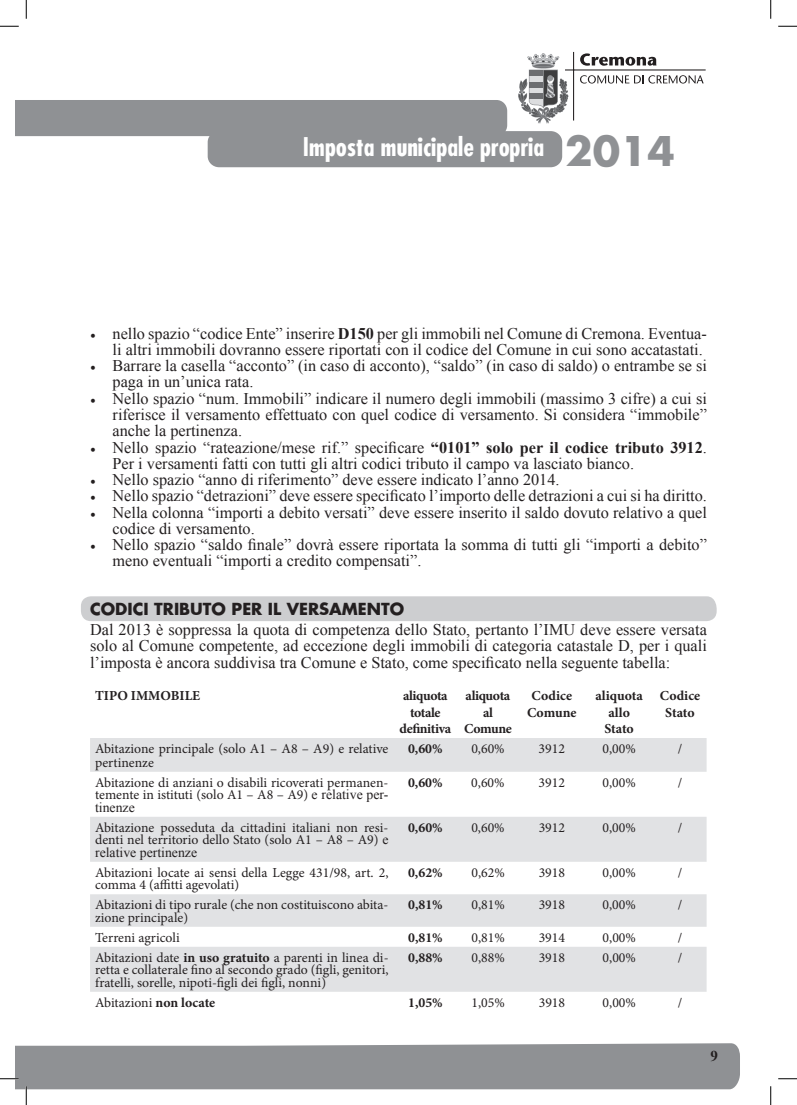
<style>
.page{position:relative;width:797px;height:1105px;background:#fff}
.page>*{position:absolute;margin:0;border:0;box-sizing:border-box;transform-origin:0 0}
.t1{font:700 40px "Futura";color:#8f9194}
.t2{font:700 condensed 25px "Futura";color:#fff}
.t3{font:16.25px/16.2px "Times New Roman";color:#231f20}
.t4{font:700 16.25px "Futura";color:#fff}
.t5{font:700 16.25px "Futura";color:#231f20}
.t6{font:700 15px "Times New Roman";color:#231f20}
.t7{font:13.75px/12.5px "Minion Pro";color:#231f20}
.t8{font:700 13.75px/16.5px "Minion Pro";letter-spacing:-.01em;color:#231f20;text-align:center}
.t9{font:700 13.75px/16.5px "Minion Pro";letter-spacing:-.03em;color:#231f20;text-align:center}
.t10{font:13.75px "Times New Roman";color:#231f20}
.s1{font-family:"Minion Pro";font-size:15px}
.s2{font-weight:700}
.s3{font-family:"Times New Roman"}
</style>
<div class="page">
<div style="left:16px;top:100px;width:491px;height:36px;background:#8f9194"></div>
<div style="left:208px;top:131px;width:354px;height:36px;background:#8f9194;border-radius:11px"></div>
<svg style="left:580px;top:53px;width:76px;height:13px"></svg>
<hr style="left:573px;top:52px;width:1px;height:69px;background:#231f20">
<hr style="left:565px;top:69px;width:140px;height:2px;background:#231f20">
<svg style="left:580px;top:75px;width:123px;height:9px"></svg>
<svg style="left:518px;top:53px;width:50px;height:71px"></svg>
<div style="left:81px;top:596px;width:635px;height:25px;background:#cdced0"></div>
<svg style="left:90px;top:738px;width:616px;height:254px;fill:#e1e2e4"></svg>
<svg style="left:0;top:25px;width:19px;height:2px"></svg>
<svg style="left:778px;top:25px;width:19px;height:2px"></svg>
<svg style="left:778px;top:1078px;width:19px;height:1px"></svg>
<svg style="left:25px;top:0;width:2px;height:19px"></svg>
<svg style="left:0;top:1043px;width:740px;height:62px"></svg>
<svg style="left:770px;top:0;width:1px;height:19px"></svg>
<svg style="left:770px;top:1086px;width:1px;height:19px"></svg>
<h1 class="t1" style="left:565px;top:124px;width:111px">2014</h1>
<p class="t4" style="left:354px;top:132px;width:287px">Imposta municipale propria 2014</p>
<h2 class="t2" style="left:303px;top:130px;width:243px">Imposta municipale propria</h2>
<p class="t3" style="left:90px;top:325px;width:618px;text-align:right"><span class="s1">•</span> nello spazio “codice Ente” inserire <span class="s2">D150</span> per gli immobili nel Comune di Cremona. Eventua&shy;li altri immobili dovranno essere riportati con il codice del Comune in cui sono accatastati.</p>
<p class="t3" style="left:113px;top:357px;width:596px;text-indent:-22px"><span class="s1">•</span> Barrare la casella “acconto” (in caso di acconto), “saldo” (in caso di saldo) o entrambe se si paga in un’unica rata.</p>
<p class="t3" style="left:113px;top:390px;width:596px;text-align:justify;text-indent:-22px"><span class="s1">•</span> Nello spazio “num. Immobili” indicare il numero degli immobili (massimo 3 cifre) a cui si riferisce il versamento effettuato con quel codice di versamento. Si considera “immobile” anche la pertinenza.</p>
<p class="t3" style="left:113px;top:439px;width:596px;text-indent:-22px"><span class="s1">•</span> Nello spazio “rateazione/mese rif.” specificare <span class="s2">“0101” solo per il codice tributo 3912</span>.<br>Per i versamenti fatti con tutti gli altri codici tributo il campo va lasciato bianco.</p>
<p class="t3" style="left:90px;top:471px;width:471px"><span class="s1">•</span> Nello spazio “anno di riferimento” deve essere indicato l’anno 2014.</p>
<p class="t3" style="left:90px;top:487px;width:618px"><span class="s1">•</span> Nello spazio “detrazioni” deve essere specificato l’importo delle detrazioni a cui si ha diritto.</p>
<p class="t3" style="left:113px;top:504px;width:596px;text-indent:-22px"><span class="s1">•</span> Nella colonna “importi a debito versati” deve essere inserito il saldo dovuto relativo a quel codice di versamento.</p>
<p class="t3" style="left:113px;top:536px;width:596px;text-indent:-22px"><span class="s1">•</span> Nello spazio “saldo finale” dovrà essere riportata la somma di tutti gli “importi a debito” meno eventuali “importi a credito compensati”.</p>
<p class="t5" style="left:90px;top:598px;width:315px">CODICi TRIBUTO PER IL VERSAMENTO</p>
<p class="t3" style="left:90px;top:621px;width:618px;text-align:justify">Dal 2013 è soppressa la quota di competenza dello Stato, pertanto l’IMU deve essere versata solo al Comune competente, ad eccezione degli immobili di categoria catastale D, per i quali l’imposta è ancora suddivisa tra Comune e Stato, come specificato nella seguente tabella:</p>
<p class="t8" style="left:95px;top:687px;width:107px">TIPO IMMOBILE</p>
<p class="t9" style="left:399px;top:687px;width:53px">aliquota totale definitiva</p>
<p class="t9" style="left:464px;top:687px;width:49px">aliquota al<br>Comune</p>
<p class="t8" style="left:527px;top:687px;width:51px">Codice<br>Comune</p>
<p class="t8" style="left:595px;top:687px;width:49px">aliquota allo<br>Stato</p>
<p class="t8" style="left:659px;top:687px;width:42px">Codice<br>Stato</p>
<p class="t7" style="left:95px;top:742px;width:295px;line-height:13.8px">Abitazione principale (solo A1 – A8 – A9) e relative pertinenze</p>
<p class="t8" style="left:408px;top:740px;width:36px">0,60%</p>
<p class="t7" style="left:471px;top:742px;width:35px">0,60%</p>
<p class="t7" style="left:538px;top:742px;width:28px">3912</p>
<p class="t7" style="left:602px;top:742px;width:35px">0,00%</p>
<p class="t7" style="left:677px;top:742px;width:6px">/</p>
<p class="t7" style="left:95px;top:776px;width:295px">Abitazione di anziani o disabili ricoverati permanen&shy;temente in istituti (solo A1 – A8 – A9) <span class="s3">e relative per-</span></p>
<p class="t10" style="left:95px;top:798px;width:41px">tinenze</p>
<p class="t8" style="left:408px;top:774px;width:36px">0,60%</p>
<p class="t7" style="left:471px;top:776px;width:35px">0,60%</p>
<p class="t7" style="left:538px;top:776px;width:28px">3912</p>
<p class="t7" style="left:602px;top:776px;width:35px">0,00%</p>
<p class="t7" style="left:677px;top:776px;width:6px">/</p>
<p class="t7" style="left:95px;top:821px;width:295px">Abitazione posseduta da cittadini italiani non resi&shy;denti nel territorio dello Stato (solo A1 – A8 – A9) <span class="s3">e</span></p>
<p class="t10" style="left:95px;top:843px;width:103px">relative pertinenze</p>
<p class="t8" style="left:408px;top:819px;width:36px">0,60%</p>
<p class="t7" style="left:471px;top:821px;width:35px">0,60%</p>
<p class="t7" style="left:538px;top:821px;width:28px">3912</p>
<p class="t7" style="left:602px;top:821px;width:35px">0,00%</p>
<p class="t7" style="left:677px;top:821px;width:6px">/</p>
<p class="t7" style="left:95px;top:866px;width:295px">Abitazioni locate ai sensi della Legge 431/98, art. 2, comma 4 (affitti agevolati)</p>
<p class="t8" style="left:408px;top:864px;width:36px">0,62%</p>
<p class="t7" style="left:471px;top:866px;width:35px">0,62%</p>
<p class="t7" style="left:538px;top:866px;width:28px">3918</p>
<p class="t7" style="left:602px;top:866px;width:35px">0,00%</p>
<p class="t7" style="left:677px;top:866px;width:6px">/</p>
<p class="t7" style="left:95px;top:899px;width:295px">Abitazioni di tipo rurale (che non costituiscono abita&shy;zione principale)</p>
<p class="t8" style="left:408px;top:896px;width:36px">0,81%</p>
<p class="t7" style="left:471px;top:899px;width:35px">0,81%</p>
<p class="t7" style="left:538px;top:899px;width:28px">3918</p>
<p class="t7" style="left:602px;top:899px;width:35px">0,00%</p>
<p class="t7" style="left:677px;top:899px;width:6px">/</p>
<p class="t7" style="left:95px;top:931px;width:86px">Terreni agricoli</p>
<p class="t8" style="left:408px;top:929px;width:36px">0,81%</p>
<p class="t7" style="left:471px;top:931px;width:35px">0,81%</p>
<p class="t7" style="left:538px;top:931px;width:28px">3914</p>
<p class="t7" style="left:602px;top:931px;width:35px">0,00%</p>
<p class="t7" style="left:678px;top:931px;width:6px">/</p>
<p class="t7" style="left:95px;top:951px;width:295px;text-align:justify">Abitazioni date <span class="s2">in uso gratuito</span> a parenti in linea di&shy;retta e collaterale fino al secondo grado (figli, genitori, fratelli, sorelle, nipoti-figli dei figli, nonni)</p>
<p class="t8" style="left:408px;top:949px;width:36px">0,88%</p>
<p class="t7" style="left:471px;top:951px;width:35px">0,88%</p>
<p class="t7" style="left:538px;top:951px;width:28px">3918</p>
<p class="t7" style="left:602px;top:951px;width:35px">0,00%</p>
<p class="t7" style="left:678px;top:951px;width:6px">/</p>
<p class="t7" style="left:95px;top:996px;width:121px">Abitazioni <span class="s2">non locate</span></p>
<p class="t8" style="left:408px;top:994px;width:36px">1,05%</p>
<p class="t7" style="left:471px;top:996px;width:35px">1,05%</p>
<p class="t7" style="left:538px;top:996px;width:28px">3918</p>
<p class="t7" style="left:602px;top:996px;width:35px">0,00%</p>
<p class="t7" style="left:678px;top:996px;width:6px">/</p>
<p class="t6" style="left:710px;top:1046px;width:9px">9</p>
</div>
